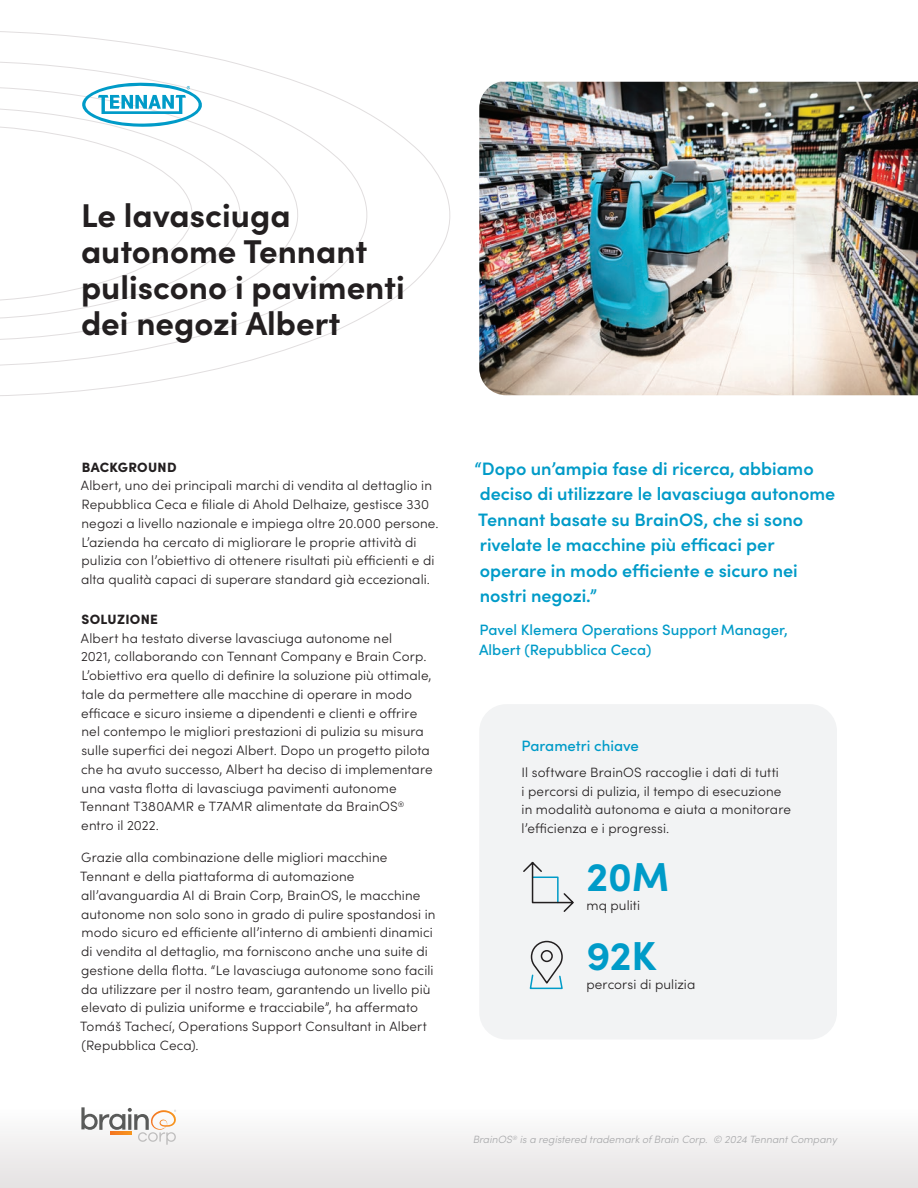
<style>
.page{position:relative;width:918px;height:1188px;background:#fff}
.page>*{position:absolute;margin:0;border:0;box-sizing:border-box;transform-origin:0 0}
.t1{font:700 40.5px "Sofia Pro";letter-spacing:-.005em;color:#009bc8}
.t2{font:700 33px/36px "Sofia Pro";color:#231f20}
.t3{font:600 18px/25.5px "Sofia Pro";color:#009bc8}
.t4{font:500 15px/19.5px "Sofia Pro";color:#009bc8}
.t5{font:300 13.5px/18.8px "Sofia Pro";letter-spacing:.01em;color:#231f20}
.t6{font:900 13.5px "Sofia Pro";letter-spacing:.02em;color:#231f20}
.t7{font:italic 300 10.5px "Sofia Pro";color:#a7a8aa}
</style>
<div class="page">
<svg style="left:0;top:31px;width:451px;height:365px"></svg>
<svg style="left:0;top:82px;width:203px;height:225px"></svg>
<div style="left:0;top:1107px;width:918px;height:81px;background:linear-gradient(to bottom,#fefefe,#e4e1e2)"></div>
<img style="left:479px;top:82px;width:439px;height:313px">
<div style="left:479px;top:704px;width:358px;height:336px;background:#f2f3f4;border-radius:27px"></div>
<svg style="left:523px;top:861px;width:51px;height:51px"></svg>
<svg style="left:529px;top:940px;width:34px;height:50px"></svg>
<svg style="left:81px;top:1107px;width:96px;height:38px"></svg>
<h2 class="t2" style="left:81px;top:194px;width:325px">Le lavasciuga autonome Tennant puliscono i pavimenti dei negozi Albert</h2>
<p class="t6" style="left:82px;top:456px;width:96px">BACKGROUND</p>
<p class="t5" style="left:81px;top:475px;width:359px">Albert, uno dei principali marchi di vendita al dettaglio in Repubblica Ceca e filiale di Ahold Delhaize, gestisce 330 negozi a livello nazionale e impiega oltre 20.000 persone.<br>L’azienda ha cercato di migliorare le proprie attività di pulizia con l’obiettivo di ottenere risultati più efficienti e di alta qualità capaci di superare standard già eccezionali.</p>
<p class="t6" style="left:82px;top:609px;width:78px">SOLUZIONE</p>
<p class="t5" style="left:80px;top:628px;width:354px">Albert ha testato diverse lavasciuga autonome nel<br>2021, collaborando con Tennant Company e Brain Corp.<br>L’obiettivo era quello di definire la soluzione più ottimale, tale da permettere alle macchine di operare in modo efficace e sicuro insieme a dipendenti e clienti e offrire nel contempo le migliori prestazioni di pulizia su misura sulle superfici dei negozi Albert. Dopo un progetto pilota che ha avuto successo, Albert ha deciso di implementare una vasta flotta di lavasciuga pavimenti autonome Tennant T380AMR e T7AMR alimentate da BrainOS<sup>® </sup>entro il 2022.</p>
<p class="t5" style="left:80px;top:847px;width:357px">Grazie alla combinazione delle migliori macchine Tennant e della piattaforma di automazione all’avanguardia AI di Brain Corp, BrainOS, le macchine autonome non solo sono in grado di pulire spostandosi in modo sicuro ed efficiente all’interno di ambienti dinamici di vendita al dettaglio, ma forniscono anche una suite di gestione della flotta. “Le lavasciuga autonome sono facili da utilizzare per il nostro team, garantendo un livello più elevato di pulizia uniforme e tracciabile”, ha affermato Tomáš Tachecí, Operations Support Consultant in Albert (Repubblica Ceca).</p>
<h3 class="t3" style="left:474px;top:455px;width:362px">“Dopo un’ampia fase di ricerca, abbiamo deciso di utilizzare le lavasciuga autonome Tennant basate su BrainOS, che si sono rivelate le macchine più efficaci per operare in modo efficiente e sicuro nei nostri negozi.”</h3>
<p class="t4" style="left:479px;top:619px;width:310px">Pavel Klemera Operations Support Manager,<br>Albert (Repubblica Ceca)</p>
<p class="t4" style="left:522px;top:735px;width:119px">Parametri chiave</p>
<p class="t5" style="left:522px;top:762px;width:271px">Il software BrainOS raccoglie i dati di tutti<br>i percorsi di pulizia, il tempo di esecuzione in modalità autonoma e aiuta a monitorare l’efficienza e i progressi.</p>
<h1 class="t1" style="left:586px;top:846px;width:84px">20M</h1>
<p class="t5" style="left:586px;top:895px;width:55px">mq puliti</p>
<h1 class="t1" style="left:586px;top:925px;width:72px">92K</h1>
<p class="t5" style="left:586px;top:974px;width:110px">percorsi di pulizia</p>
<p class="t7" style="left:473px;top:1132px;width:366px">BrainOS<sup>®</sup> is a registered trademark of Brain Corp. © 2024 Tennant Company</p>
</div>
